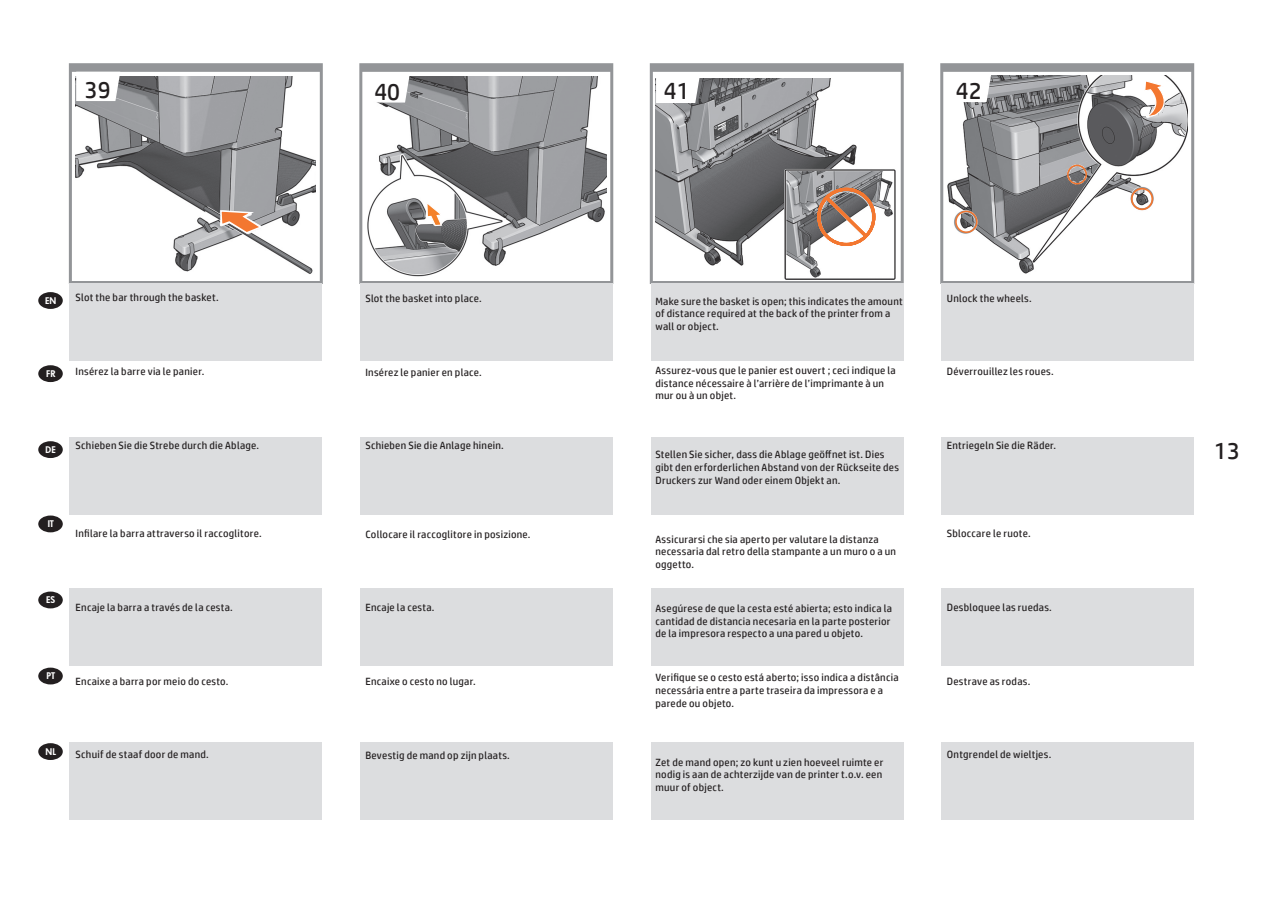
<style>
.page{position:relative;width:1270px;height:901px;background:#fff}
.page>*{position:absolute;margin:0;border:0;box-sizing:border-box;transform-origin:0 0}
.t1{font:24px "HP Simplified";color:#231f20}
.t2{font:10.5px/12.6px "HP Simplified";letter-spacing:.025em;color:#231f20}
.t3{font:9px "Futura Hv";color:#fff}
</style>
<div class="page">
<div style="left:70px;top:65px;width:251px;height:217px;background:linear-gradient(to right,#95979a,#9a9c9e)"></div>
<div style="left:71px;top:72px;width:250px;height:210px;background:#fff"></div>
<div style="left:69px;top:63px;width:254px;height:221px;border:3px solid #939598"></div>
<div style="left:361px;top:65px;width:251px;height:217px;background:linear-gradient(to right,#989a9d,#989a9d)"></div>
<div style="left:362px;top:72px;width:250px;height:210px;background:#fff"></div>
<div style="left:359px;top:63px;width:254px;height:221px;border:3px solid #939598"></div>
<div style="left:651px;top:65px;width:251px;height:217px;background:linear-gradient(to right,#989a9d,#989a9d)"></div>
<div style="left:652px;top:72px;width:250px;height:210px;background:#fff"></div>
<div style="left:650px;top:63px;width:254px;height:221px;border:3px solid #939598"></div>
<div style="left:942px;top:65px;width:250px;height:217px;background:linear-gradient(to right,#989a9d,#989a9d)"></div>
<div style="left:942px;top:72px;width:250px;height:210px;background:#fff"></div>
<div style="left:940px;top:63px;width:254px;height:221px;border:3px solid #939598"></div>
<img style="left:367px;top:76px;width:239px;height:201px">
<img style="left:948px;top:76px;width:239px;height:198px">
<img style="left:76px;top:76px;width:240px;height:198px">
<img style="left:656px;top:78px;width:239px;height:202px">
<svg style="left:219px;top:209px;width:45px;height:26px"></svg>
<svg style="left:426px;top:200px;width:18px;height:27px"></svg>
<div style="left:69px;top:284px;width:253px;height:77px;background:#dcdddf"></div>
<div style="left:651px;top:284px;width:252px;height:77px;background:#dcdddf"></div>
<div style="left:360px;top:284px;width:252px;height:77px;background:#dcdddf"></div>
<div style="left:941px;top:284px;width:253px;height:77px;background:#dcdddf"></div>
<div style="left:69px;top:437px;width:253px;height:77px;background:#dcdddf"></div>
<div style="left:651px;top:437px;width:252px;height:77px;background:#dcdddf"></div>
<div style="left:360px;top:437px;width:252px;height:77px;background:#dcdddf"></div>
<div style="left:941px;top:437px;width:253px;height:77px;background:#dcdddf"></div>
<div style="left:69px;top:588px;width:253px;height:77px;background:#dcdddf"></div>
<div style="left:651px;top:588px;width:252px;height:77px;background:#dcdddf"></div>
<div style="left:360px;top:588px;width:252px;height:77px;background:#dcdddf"></div>
<div style="left:941px;top:588px;width:253px;height:77px;background:#dcdddf"></div>
<div style="left:69px;top:742px;width:253px;height:77px;background:#dcdddf"></div>
<div style="left:651px;top:742px;width:252px;height:77px;background:#dcdddf"></div>
<div style="left:360px;top:742px;width:252px;height:77px;background:#dcdddf"></div>
<div style="left:941px;top:742px;width:253px;height:77px;background:#dcdddf"></div>
<div style="left:38px;top:743px;width:25px;height:17px;background:#231f20;border-radius:50%"></div>
<div style="left:38px;top:667px;width:25px;height:17px;background:#231f20;border-radius:50%"></div>
<div style="left:38px;top:591px;width:25px;height:17px;background:#231f20;border-radius:50%"></div>
<div style="left:38px;top:515px;width:25px;height:17px;background:#231f20;border-radius:50%"></div>
<div style="left:38px;top:441px;width:25px;height:17px;background:#231f20;border-radius:50%"></div>
<div style="left:38px;top:365px;width:25px;height:17px;background:#231f20;border-radius:50%"></div>
<div style="left:38px;top:292px;width:25px;height:17px;background:#231f20;border-radius:50%"></div>
<svg style="left:367px;top:76px;width:44px;height:27px"></svg>
<svg style="left:655px;top:78px;width:46px;height:26px"></svg>
<svg style="left:948px;top:75px;width:44px;height:28px"></svg>
<svg style="left:75px;top:71px;width:46px;height:31px"></svg>
<svg style="left:818px;top:186px;width:59px;height:61px"></svg>
<div style="left:955px;top:211px;width:22px;height:22px;border:2px solid #f37730;border-radius:50%"></div>
<div style="left:1067px;top:165px;width:20px;height:19px;border:2px solid #f37730;border-radius:50%"></div>
<div style="left:1131px;top:188px;width:22px;height:22px;border:2px solid #f37730;border-radius:50%"></div>
<svg style="left:1143px;top:79px;width:30px;height:39px"></svg>
<h1 class="t1" style="left:85px;top:76px;width:27px">39</h1>
<h1 class="t1" style="left:374px;top:78px;width:27px">40</h1>
<h1 class="t1" style="left:664px;top:77px;width:27px">41</h1>
<h1 class="t1" style="left:956px;top:77px;width:27px">42</h1>
<p class="t3" style="left:45px;top:294px;width:13px">EN</p>
<p class="t2" style="left:76px;top:291px;width:145px">Slot the bar through the basket.</p>
<p class="t2" style="left:365px;top:292px;width:118px">Slot the basket into place.</p>
<p class="t3" style="left:46px;top:367px;width:11px">FR</p>
<p class="t2" style="left:76px;top:365px;width:130px">Insérez la barre via le panier.</p>
<p class="t2" style="left:365px;top:365px;width:118px">Insérez le panier en place.</p>
<p class="t2" style="left:655px;top:295px;width:249px">Make sure the basket is open; this indicates the amount of distance required at the back of the printer from a wall or object.</p>
<p class="t2" style="left:655px;top:364px;width:242px">Assurez-vous que le panier est ouvert ; ceci indique la distance nécessaire à l’arrière de l’imprimante à un mur ou à un objet.</p>
<p class="t2" style="left:947px;top:291px;width:86px">Unlock the wheels.</p>
<p class="t2" style="left:947px;top:365px;width:108px">Déverrouillez les roues.</p>
<p class="t3" style="left:46px;top:443px;width:12px">DE</p>
<p class="t2" style="left:76px;top:438px;width:185px">Schieben Sie die Strebe durch die Ablage.</p>
<p class="t2" style="left:365px;top:439px;width:140px">Schieben Sie die Anlage hinein.</p>
<p class="t2" style="left:655px;top:448px;width:245px">Stellen Sie sicher, dass die Ablage geöffnet ist. Dies gibt den erforderlichen Abstand von der Rückseite des<br>Druckers zur Wand oder einem Objekt an.</p>
<p class="t2" style="left:947px;top:439px;width:111px">Entriegeln Sie die Räder.</p>
<p class="t3" style="left:48px;top:517px;width:8px">IT</p>
<p class="t2" style="left:76px;top:527px;width:188px">Infilare la barra attraverso il raccoglitore.</p>
<p class="t3" style="left:46px;top:593px;width:11px">ES</p>
<p class="t2" style="left:76px;top:600px;width:159px">Encaje la barra a través de la cesta.</p>
<p class="t3" style="left:46px;top:669px;width:10px">PT</p>
<p class="t2" style="left:76px;top:674px;width:154px">Encaixe a barra por meio do cesto.</p>
<p class="t2" style="left:365px;top:527px;width:167px">Collocare il raccoglitore in posizione.</p>
<p class="t2" style="left:365px;top:601px;width:71px">Encaje la cesta.</p>
<p class="t2" style="left:365px;top:675px;width:112px">Encaixe o cesto no lugar.</p>
<p class="t2" style="left:655px;top:532px;width:242px">Assicurarsi che sia aperto per valutare la distanza necessaria dal retro della stampante a un muro o a un oggetto.</p>
<p class="t2" style="left:655px;top:602px;width:238px">Asegúrese de que la cesta esté abierta; esto indica la cantidad de distancia necesaria en la parte posterior de la impresora respecto a una pared u objeto.</p>
<p class="t2" style="left:655px;top:671px;width:245px">Verifique se o cesto está aberto; isso indica a distância necessária entre a parte traseira da impressora e a parede ou objeto.</p>
<p class="t2" style="left:947px;top:527px;width:85px">Sbloccare le ruote.</p>
<p class="t2" style="left:947px;top:601px;width:106px">Desbloquee las ruedas.</p>
<p class="t2" style="left:947px;top:674px;width:85px">Destrave as rodas.</p>
<p class="t3" style="left:46px;top:745px;width:12px">NL</p>
<p class="t2" style="left:76px;top:748px;width:135px">Schuif de staaf door de mand.</p>
<p class="t2" style="left:365px;top:748px;width:146px">Bevestig de mand op zijn plaats.</p>
<p class="t2" style="left:655px;top:755px;width:229px;text-align:justify">Zet de mand open; zo kunt u zien hoeveel ruimte er nodig is aan de achterzijde van de printer t.o.v. een muur of object.</p>
<p class="t2" style="left:947px;top:748px;width:106px">Ontgrendel de wieltjes.</p>
<h1 class="t1" style="left:1214px;top:437px;width:27px">13</h1>
</div>
